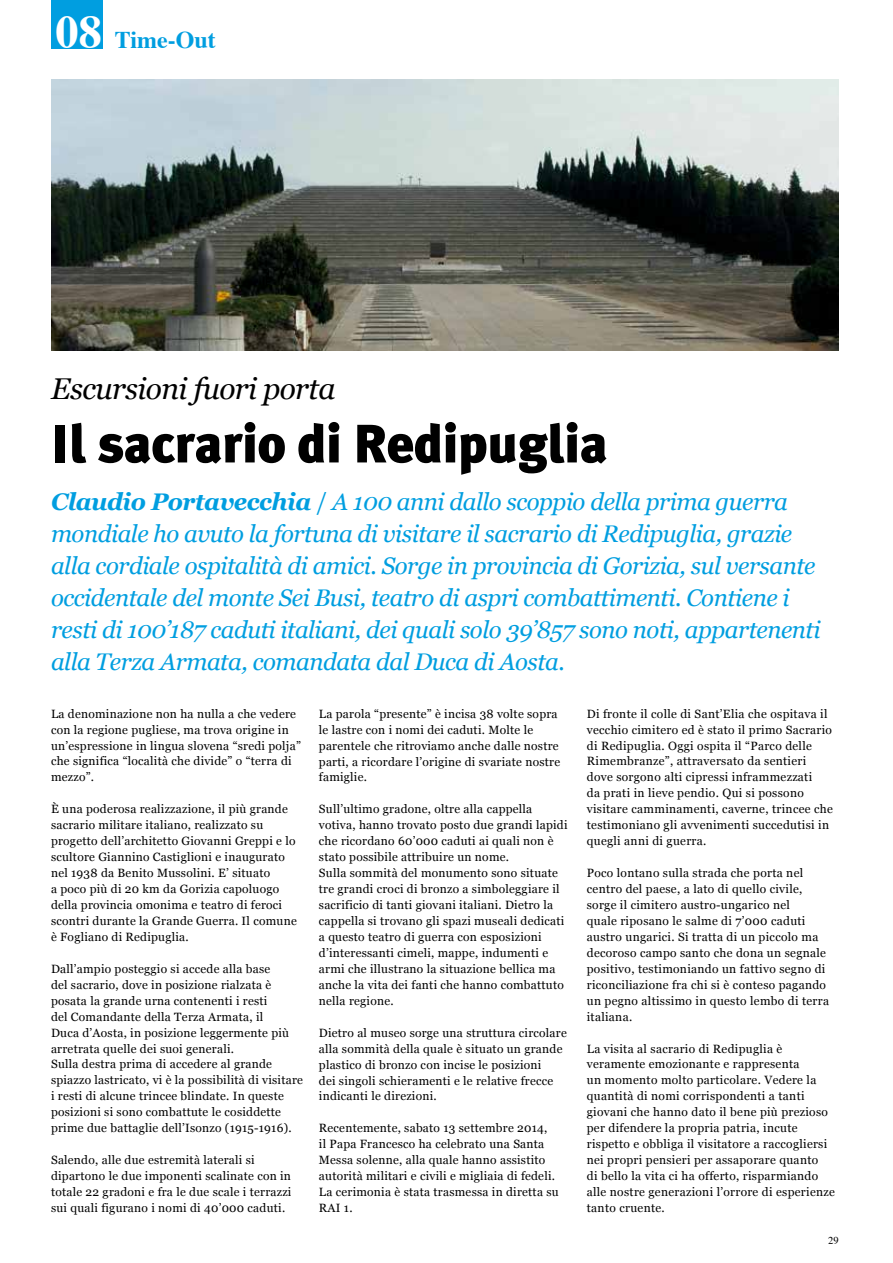
<style>
.page{position:relative;width:893px;height:1263px;background:#fff}
.page>*{position:absolute;margin:0;border:0;box-sizing:border-box;transform-origin:0 0}
.t1{font:900 54px "Meta Plus";letter-spacing:-.01em;color:#000}
.t2{font:italic 30px "Georgia";letter-spacing:-.02em;color:#000}
.t3{font:italic 24px/32px "Georgia";letter-spacing:-.02em;color:#009ee0}
.t4{font:700 24px "Times";color:#009ee0}
.t5{font:12px/15.9px "Georgia";letter-spacing:.02em;color:#000}
.t6{font:10.5px "Times";color:#000}
.s1{font-size:46.5px;color:#fff}
.s2{font-weight:700}
.s3{font-style:normal}
</style>
<div class="page">
<div style="left:51px;top:0;width:51px;height:48px;background:#009ee0"></div>
<img style="left:51px;top:80px;width:788px;height:271px">
<h3 class="t4" style="left:56px;top:17px;width:162px"><span class="s1">08</span> Time-Out</h3>
<h2 class="t2" style="left:51px;top:366px;width:286px">Escursioni fuori porta</h2>
<h1 class="t1" style="left:51px;top:412px;width:558px">Il sacrario di Redipuglia</h1>
<p class="t3" style="left:51px;top:485px;width:771px"><span class="s2">Claudio Portavecchia</span> <span class="s3">/</span> A 100 anni dallo scoppio della prima guerra mondiale ho avuto la fortuna di visitare il sacrario di Redipuglia, grazie alla cordiale ospitalità di amici. Sorge in provincia di Gorizia, sul versante occidentale del monte Sei Busi, teatro di aspri combattimenti. Contiene i resti di 100’187 caduti italiani, dei quali solo 39’857 sono noti, appartenenti alla Terza Armata, comandata dal Duca di Aosta.</p>
<p class="t5" style="left:51px;top:705px;width:251px">La denominazione non ha nulla a che vedere con la regione pugliese, ma trova origine in un’espressione in lingua slovena “sredi polja” che significa “località che divide” o “terra di mezzo”.</p>
<p class="t5" style="left:51px;top:801px;width:247px">È una poderosa realizzazione, il più grande sacrario militare italiano, realizzato su progetto dell’architetto Giovanni Greppi e lo scultore Giannino Castiglioni e inaugurato nel 1938 da Benito Mussolini. E’ situato<br>a poco più di 20 km da Gorizia capoluogo della provincia omonima e teatro di feroci scontri durante la Grande Guerra. Il comune è Fogliano di Redipuglia.</p>
<p class="t5" style="left:51px;top:960px;width:253px">Dall’ampio posteggio si accede alla base<br>del sacrario, dove in posizione rialzata è posata la grande urna contenenti i resti<br>del Comandante della Terza Armata, il<br>Duca d’Aosta, in posizione leggermente più arretrata quelle dei suoi generali.<br>Sulla destra prima di accedere al grande spiazzo lastricato, vi è la possibilità di visitare i resti di alcune trincee blindate. In queste posizioni si sono combattute le cosiddette prime due battaglie dell’Isonzo (1915-1916).</p>
<p class="t5" style="left:51px;top:1151px;width:242px">Salendo, alle due estremità laterali si dipartono le due imponenti scalinate con in totale 22 gradoni e fra le due scale i terrazzi sui quali figurano i nomi di 40’000 caduti.</p>
<p class="t5" style="left:587px;top:705px;width:248px">Di fronte il colle di Sant’Elia che ospitava il vecchio cimitero ed è stato il primo Sacrario di Redipuglia. Oggi ospita il “Parco delle Rimembranze”, attraversato da sentieri dove sorgono alti cipressi inframmezzati<br>da prati in lieve pendio. Qui si possono visitare camminamenti, caverne, trincee che testimoniano gli avvenimenti succedutisi in quegli anni di guerra.</p>
<p class="t5" style="left:587px;top:864px;width:244px">Poco lontano sulla strada che porta nel centro del paese, a lato di quello civile, sorge il cimitero austro-ungarico nel<br>quale riposano le salme di 7’000 caduti austro ungarici. Si tratta di un piccolo ma decoroso campo santo che dona un segnale positivo, testimoniando un fattivo segno di riconciliazione fra chi si è conteso pagando un pegno altissimo in questo lembo di terra italiana.</p>
<p class="t5" style="left:587px;top:1040px;width:250px">La visita al sacrario di Redipuglia è veramente emozionante e rappresenta<br>un momento molto particolare. Vedere la quantità di nomi corrispondenti a tanti giovani che hanno dato il bene più prezioso per difendere la propria patria, incute rispetto e obbliga il visitatore a raccogliersi nei propri pensieri per assaporare quanto<br>di bello la vita ci ha offerto, risparmiando alle nostre generazioni l’orrore di esperienze tanto cruente.</p>
<p class="t5" style="left:319px;top:705px;width:243px">La parola “presente” è incisa 38 volte sopra le lastre con i nomi dei caduti. Molte le parentele che ritroviamo anche dalle nostre parti, a ricordare l’origine di svariate nostre famiglie.</p>
<p class="t5" style="left:319px;top:801px;width:250px">Sull’ultimo gradone, oltre alla cappella votiva, hanno trovato posto due grandi lapidi che ricordano 60’000 caduti ai quali non è stato possibile attribuire un nome.<br>Sulla sommità del monumento sono situate tre grandi croci di bronzo a simboleggiare il sacrificio di tanti giovani italiani. Dietro la cappella si trovano gli spazi museali dedicati a questo teatro di guerra con esposizioni d’interessanti cimeli, mappe, indumenti e armi che illustrano la situazione bellica ma anche la vita dei fanti che hanno combattuto nella regione.</p>
<p class="t5" style="left:319px;top:1024px;width:249px">Dietro al museo sorge una struttura circolare alla sommità della quale è situato un grande plastico di bronzo con incise le posizioni<br>dei singoli schieramenti e le relative frecce indicanti le direzioni.</p>
<p class="t5" style="left:319px;top:1120px;width:241px">Recentemente, sabato 13 settembre 2014,<br>il Papa Francesco ha celebrato una Santa Messa solenne, alla quale hanno assistito autorità militari e civili e migliaia di fedeli.<br>La cerimonia è stata trasmessa in diretta su RAI 1.</p>
<p class="t6" style="left:828px;top:1230px;width:12px">29</p>
</div>
